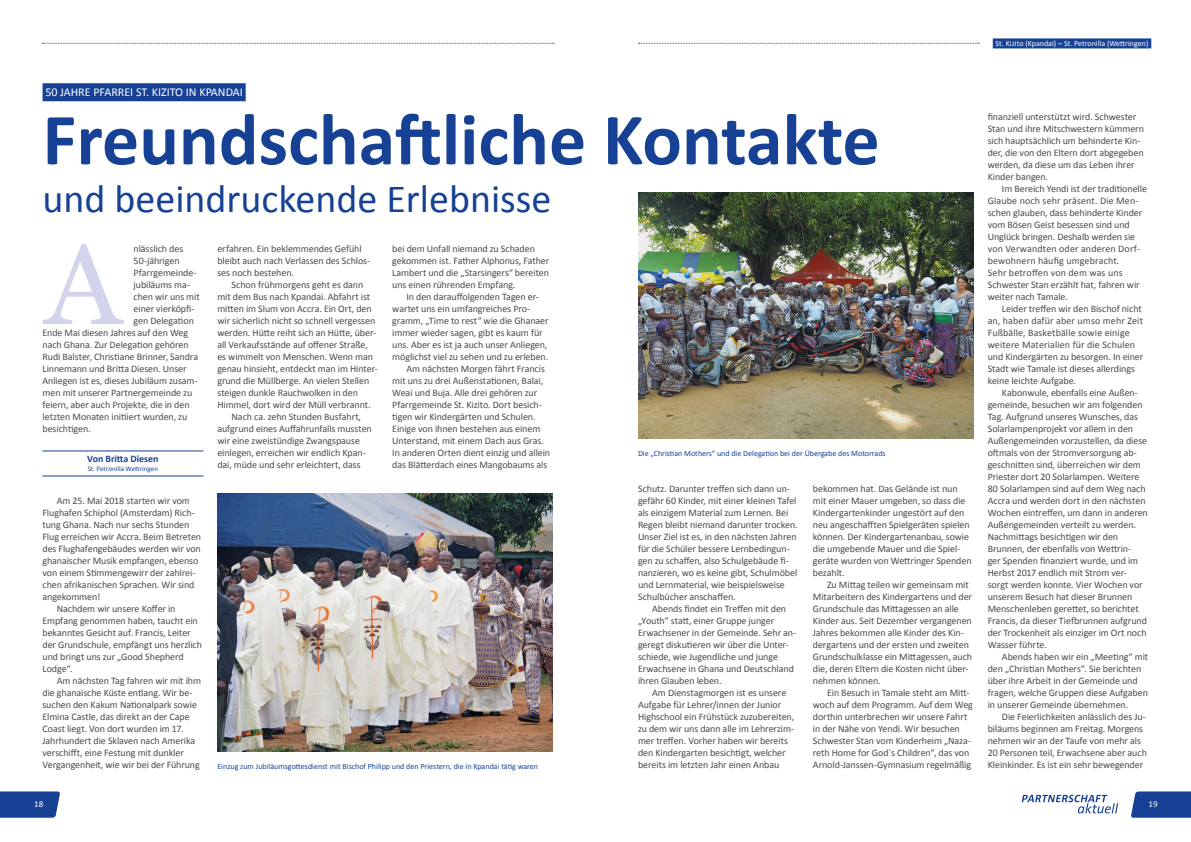
<style>
.page{position:relative;width:1191px;height:842px;background:#fff}
.page>*{position:absolute;margin:0;border:0;box-sizing:border-box;transform-origin:0 0}
.t1{font:113.9px "Georgia";color:#d2d4ec}
.Inhalt{font:700 74px "Calibri";color:#164194}
.Inhalt-2{font:40px "Calibri";color:#164194}
.Absatzformat_3{font:12px "Calibri";color:#fff}
.t2{font:10px/12px "Calibri";letter-spacing:-.01em;color:#4a4a49}
.t3{font:700 10px "Calibri";letter-spacing:-.005em;color:#164194}
.t4{font:9px "Calibri";color:#fff}
.t5{font:8px "Calibri";color:#164194}
.Absatzformat_1{font:8px "Calibri";color:#fff}
.t6{font:7px "Calibri";letter-spacing:.005em;color:#164194}
</style>
<div class="page">
<hr style="left:42px;top:451px;width:161px;height:1px;background:#164194">
<hr style="left:42px;top:476px;width:161px;height:1px;background:#164194">
<img style="left:217px;top:493px;width:336px;height:258px">
<img style="left:638px;top:192px;width:335px;height:247px">
<svg style="left:0;top:791px;width:60px;height:27px;background:#254d9b"></svg>
<svg style="left:1021px;top:795px;width:97px;height:18px"></svg>
<svg style="left:1131px;top:791px;width:60px;height:27px;background:#254d9a"></svg>
<svg style="left:638px;top:43px;width:341px;height:1px"></svg>
<svg style="left:43px;top:43px;width:511px;height:1px"></svg>
<div style="left:992px;top:38px;width:159px;height:10px;background:#164194"></div>
<div style="left:43px;top:83px;width:203px;height:18px;background:#164194"></div>
<p class="Absatzformat_1" style="left:995px;top:38px;width:154px">St. Kizito (Kpandai) – St. Petronilla (Wettringen)</p>
<p class="Absatzformat_3" style="left:45px;top:85px;width:199px">50 JAHRE PFARREI ST. KIZITO IN KPANDAI</p>
<p class="Inhalt" style="left:43px;top:94px;width:838px">Freundschaftliche Kontakte</p>
<p class="Inhalt-2" style="left:43px;top:174px;width:510px">und beeindruckende Erlebnisse</p>
<p class="t1" style="left:45px;top:202px;width:78px">A</p>
<p class="t2" style="left:134px;top:242px;width:51px">nlässlich des</p>
<p class="t2" style="left:134px;top:254px;width:47px">50-jährigen</p>
<p class="t2" style="left:134px;top:266px;width:64px">Pfarrgemeinde-</p>
<p class="t2" style="left:134px;top:278px;width:58px">jubiläums ma-</p>
<p class="t2" style="left:134px;top:290px;width:68px">chen wir uns mit</p>
<p class="t2" style="left:134px;top:302px;width:62px">einer vierköpfi-</p>
<p class="t2" style="left:134px;top:314px;width:62px">gen Delegation</p>
<p class="t2" style="left:43px;top:326px;width:147px">Ende Mai diesen Jahres auf den Weg</p>
<p class="t2" style="left:43px;top:338px;width:148px">nach Ghana. Zur Delegation gehören</p>
<p class="t2" style="left:43px;top:350px;width:157px">Rudi Balster, Christiane Brinner, Sandra</p>
<p class="t2" style="left:43px;top:362px;width:146px">Linnemann und Britta Diesen. Unser</p>
<p class="t2" style="left:43px;top:374px;width:157px">Anliegen ist es, dieses Jubiläum zusam-</p>
<p class="t2" style="left:43px;top:386px;width:151px">men mit unserer Partnergemeinde zu</p>
<p class="t2" style="left:43px;top:398px;width:149px">feiern, aber auch Projekte, die in den</p>
<p class="t2" style="left:43px;top:410px;width:146px">letzten Monaten initiiert wurden, zu</p>
<p class="t2" style="left:43px;top:422px;width:50px">besichtigen.</p>
<p class="t3" style="left:87px;top:452px;width:73px">Von Britta Diesen</p>
<p class="t6" style="left:88px;top:464px;width:72px">St. Petronilla Wettringen</p>
<p class="t2" style="left:43px;top:494px;width:160px;text-indent:14px">Am 25. Mai 2018 starten wir vom Flughafen Schiphol (Amsterdam) Rich&shy;tung Ghana. Nach nur sechs Stunden Flug erreichen wir Accra. Beim Betreten des Flughafengebäudes werden wir von ghanaischer Musik empfangen, ebenso von einem Stimmengewirr der zahlrei&shy;chen afrikanischen Sprachen. Wir sind angekommen!</p>
<p class="t2" style="left:43px;top:602px;width:161px;text-indent:14px">Nachdem wir unsere Koffer in<br>Empfang genommen haben, taucht ein bekanntes Gesicht auf. Francis, Leiter der Grundschule, empfängt uns herzlich und bringt uns zur „Good Shepherd<br>Lodge“.</p>
<p class="t2" style="left:43px;top:674px;width:160px;text-indent:14px">Am nächsten Tag fahren wir mit ihm die ghanaische Küste entlang. Wir be&shy;suchen den Kakum Nationalpark sowie Elmina Castle, das direkt an der Cape Coast liegt. Von dort wurden im 17.<br>Jahrhundert die Sklaven nach Amerika verschifft, eine Festung mit dunkler Vergangenheit, wie wir bei der Führung</p>
<p class="t2" style="left:217px;top:242px;width:154px">erfahren. Ein beklemmendes Gefühl bleibt auch nach Verlassen des Schlos&shy;ses noch bestehen.</p>
<p class="t2" style="left:217px;top:278px;width:162px;text-indent:14px">Schon frühmorgens geht es dann mit dem Bus nach Kpandai. Abfahrt ist mitten im Slum von Accra. Ein Ort, den wir sicherlich nicht so schnell vergessen werden. Hütte reiht sich an Hütte, über&shy;all Verkaufsstände auf offener Straße, es wimmelt von Menschen. Wenn man genau hinsieht, entdeckt man im Hinter&shy;grund die Müllberge. An vielen Stellen steigen dunkle Rauchwolken in den Himmel, dort wird der Müll verbrannt.</p>
<p class="t2" style="left:217px;top:410px;width:156px;text-indent:14px">Nach ca. zehn Stunden Busfahrt, aufgrund eines Auffahrunfalls mussten wir eine zweistündige Zwangspause einlegen, erreichen wir endlich Kpan&shy;dai, müde und sehr erleichtert, dass</p>
<p class="t2" style="left:392px;top:242px;width:159px">bei dem Unfall niemand zu Schaden gekommen ist. Father Alphonus, Father Lambert und die „Starsingers“ bereiten uns einen rührenden Empfang.</p>
<p class="t2" style="left:392px;top:290px;width:158px;text-indent:14px">In den darauffolgenden Tagen er&shy;wartet uns ein umfangreiches Pro&shy;gramm, „Time to rest“ wie die Ghanaer immer wieder sagen, gibt es kaum für uns. Aber es ist ja auch unser Anliegen, möglichst viel zu sehen und zu erleben.</p>
<p class="t2" style="left:392px;top:362px;width:159px;text-indent:14px">Am nächsten Morgen fährt Francis mit uns zu drei Außenstationen, Balai, Weai und Buja. Alle drei gehören zur Pfarrgemeinde St. Kizito. Dort besich&shy;tigen wir Kindergärten und Schulen.<br>Einige von ihnen bestehen aus einem Unterstand, mit einem Dach aus Gras.<br>In anderen Orten dient einzig und allein das Blätterdach eines Mangobaums als</p>
<p class="t5" style="left:217px;top:761px;width:322px">Einzug zum Jubiläumsgottesdienst mit Bischof Philipp und den Priestern, die in Kpandai tätig waren</p>
<p class="t5" style="left:638px;top:448px;width:249px">Die „Christian Mothers“ und die Delegation bei der Übergabe des Motorrads</p>
<p class="t2" style="left:638px;top:482px;width:161px">Schutz. Darunter treffen sich dann un&shy;gefähr 60 Kinder, mit einer kleinen Tafel als einzigem Material zum Lernen. Bei Regen bleibt niemand darunter trocken.<br>Unser Ziel ist es, in den nächsten Jahren für die Schüler bessere Lernbedingun&shy;gen zu schaffen, also Schulgebäude fi&shy;nanzieren, wo es keine gibt, Schulmöbel und Lernmaterial, wie beispielsweise Schulbücher anschaffen.</p>
<p class="t2" style="left:638px;top:602px;width:160px;text-indent:14px">Abends findet ein Treffen mit den „Youth“ statt, einer Gruppe junger Erwachsener in der Gemeinde. Sehr an&shy;geregt diskutieren wir über die Unter&shy;schiede, wie Jugendliche und junge Erwachsene in Ghana und Deutschland ihren Glauben leben.</p>
<p class="t2" style="left:638px;top:686px;width:158px;text-indent:14px">Am Dienstagmorgen ist es unsere Aufgabe für Lehrer/innen der Junior Highschool ein Frühstück zuzubereiten, zu dem wir uns dann alle im Lehrerzim&shy;mer treffen. Vorher haben wir bereits den Kindergarten besichtigt, welcher bereits im letzten Jahr einen Anbau</p>
<p class="t2" style="left:813px;top:482px;width:160px">bekommen hat. Das Gelände ist nun mit einer Mauer umgeben, so dass die Kindergartenkinder ungestört auf den neu angeschafften Spielgeräten spielen können. Der Kindergartenanbau, sowie die umgebende Mauer und die Spiel&shy;geräte wurden von Wettringer Spenden bezahlt.</p>
<p class="t2" style="left:813px;top:578px;width:161px;text-indent:14px">Zu Mittag teilen wir gemeinsam mit Mitarbeitern des Kindergartens und der Grundschule das Mittagessen an alle Kinder aus. Seit Dezember vergangenen Jahres bekommen alle Kinder des Kin&shy;dergartens und der ersten und zweiten Grundschulklasse ein Mittagessen, auch die, deren Eltern die Kosten nicht über&shy;nehmen können.</p>
<p class="t2" style="left:813px;top:686px;width:162px;text-indent:14px">Ein Besuch in Tamale steht am Mitt&shy;woch auf dem Programm. Auf dem Weg dorthin unterbrechen wir unsere Fahrt in der Nähe von Yendi. Wir besuchen Schwester Stan vom Kinderheim „Naza&shy;reth Home for God`s Children“, das von Arnold-Janssen-Gymnasium regelmäßig</p>
<p class="t2" style="left:987px;top:110px;width:158px">finanziell unterstützt wird. Schwester Stan und ihre Mitschwestern kümmern sich hauptsächlich um behinderte Kin&shy;der, die von den Eltern dort abgegeben werden, da diese um das Leben ihrer Kinder bangen.</p>
<p class="t2" style="left:987px;top:182px;width:161px;text-indent:14px">Im Bereich Yendi ist der traditionelle Glaube noch sehr präsent. Die Men&shy;schen glauben, dass behinderte Kinder vom Bösen Geist besessen sind und Unglück bringen. Deshalb werden sie von Verwandten oder anderen Dorf&shy;bewohnern häufig umgebracht.</p>
<p class="t2" style="left:987px;top:266px;width:153px">Sehr betroffen von dem was uns<br>Schwester Stan erzählt hat, fahren wir weiter nach Tamale.</p>
<p class="t2" style="left:987px;top:302px;width:157px;text-indent:14px">Leider treffen wir den Bischof nicht an, haben dafür aber umso mehr Zeit Fußbälle, Basketbälle sowie einige weitere Materialien für die Schulen und Kindergärten zu besorgen. In einer Stadt wie Tamale ist dieses allerdings keine leichte Aufgabe.</p>
<p class="t2" style="left:987px;top:386px;width:162px;text-indent:14px">Kabonwule, ebenfalls eine Außen&shy;gemeinde, besuchen wir am folgenden Tag. Aufgrund unseres Wunsches, das Solarlampenprojekt vor allem in den Außengemeinden vorzustellen, da diese oftmals von der Stromversorgung ab&shy;geschnitten sind, überreichen wir dem Priester dort 20 Solarlampen. Weitere 80 Solarlampen sind auf dem Weg nach Accra und werden dort in den nächsten Wochen eintreffen, um dann in anderen Außengemeinden verteilt zu werden.</p>
<p class="t2" style="left:987px;top:530px;width:161px">Nachmittags besichtigen wir den Brunnen, der ebenfalls von Wettrin-<br>ger Spenden finanziert wurde, und im Herbst 2017 endlich mit Strom ver&shy;sorgt werden konnte. Vier Wochen vor unserem Besuch hat dieser Brunnen Menschenleben gerettet, so berichtet Francis, da dieser Tiefbrunnen aufgrund der Trockenheit als einziger im Ort noch Wasser führte.</p>
<p class="t2" style="left:987px;top:650px;width:162px;text-indent:14px">Abends haben wir ein „Meeting“ mit den „Christian Mothers“. Sie berichten über ihre Arbeit in der Gemeinde und fragen, welche Gruppen diese Aufgaben in unserer Gemeinde übernehmen.</p>
<p class="t2" style="left:987px;top:710px;width:161px;text-indent:14px">Die Feierlichkeiten anlässlich des Ju&shy;biläums beginnen am Freitag. Morgens nehmen wir an der Taufe von mehr als 20 Personen teil, Erwachsene aber auch Kleinkinder. Es ist ein sehr bewegender</p>
<p class="t4" style="left:34px;top:799px;width:11px">18</p>
<p class="t4" style="left:1148px;top:799px;width:11px">19</p>
</div>
